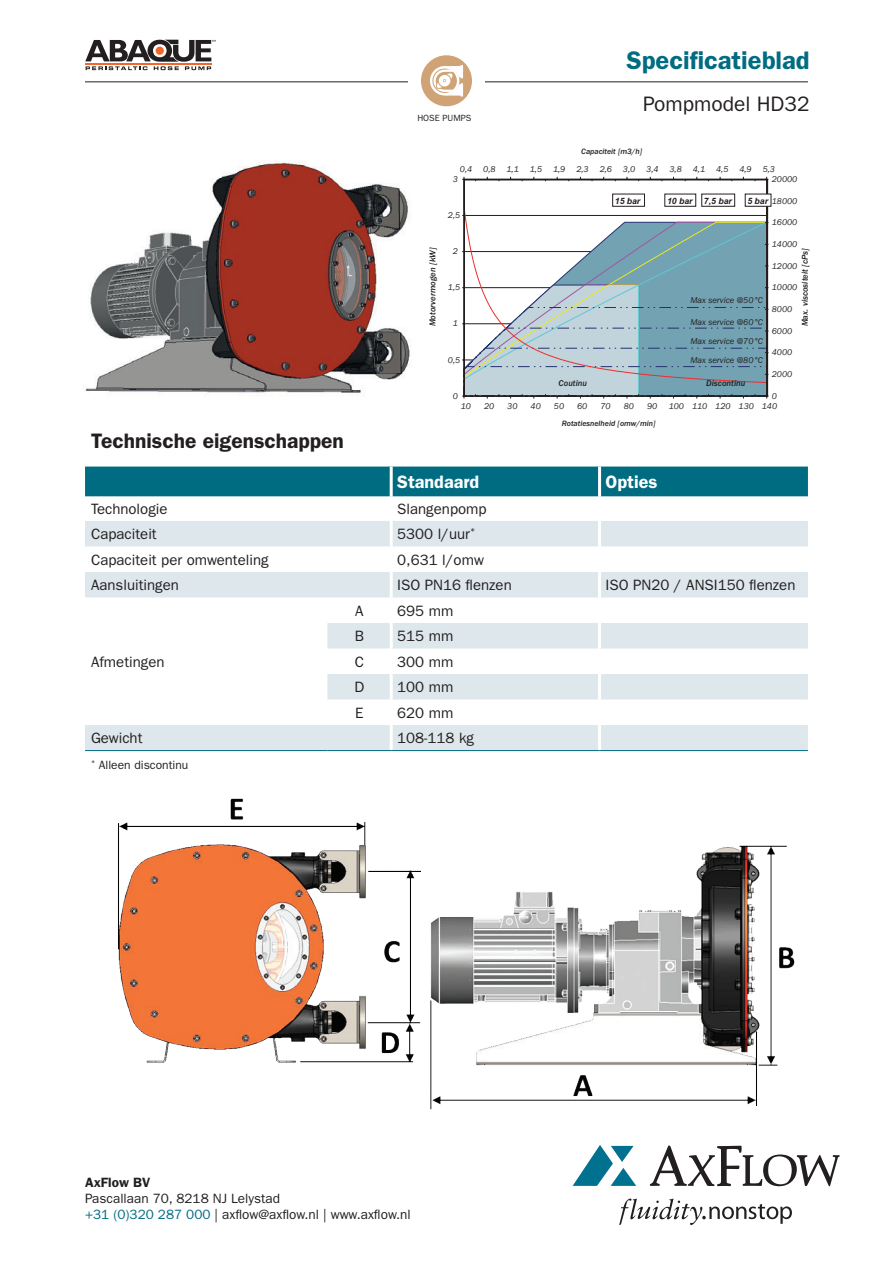
<style>
.page{position:relative;width:893px;height:1263px;background:#fff}
.page>*{position:absolute;margin:0;border:0;box-sizing:border-box;transform-origin:0 0}
.t1{font:600 25.5px "Franklin Gothic LT";color:#006c81}
.t2{font:600 21px "Franklin Gothic LT";color:#231f20}
.t3{font:21px "Franklin Gothic LT";color:#231f20}
.t4{font:600 18px "Franklin Gothic LT";color:#fff}
.t5{font:15px "Franklin Gothic LT";color:#231f20}
.t6{font:13.5px/16.2px "Franklin Gothic LT";color:#231f20}
.t7{font:600 13.5px "Franklin Gothic LT";color:#231f20}
.t8{font:12px "Franklin Gothic LT";color:#231f20}
.t9{font:9px "Franklin Gothic LT";color:#231f20}
.t10{font:italic 8.7px/18.5px "Franklin Gothic LT";color:#231f20}
.t11{font:italic 500 8.7px "Franklin Gothic LT";color:#231f20}
.t12{font:italic 700 8.7px "Arial";color:#231f20}
.t13{font:italic 500 7.95px "Franklin Gothic LT";color:#231f20}
.s1{font-family:"Arial";font-weight:700}
.s2{color:#006c81}
</style>
<div class="page">
<hr style="left:85px;top:81px;width:723px;height:1px;background:#231f20">
<div style="left:408px;top:46px;width:77px;height:70px;background:#fff"></div>
<div style="left:421px;top:55px;width:51px;height:51px;background:#cfa375;border-radius:26px"></div>
<svg style="left:430px;top:65px;width:33px;height:32px"></svg>
<svg style="left:85px;top:40px;width:131px;height:30px"></svg>
<svg style="left:619px;top:1198px;width:173px;height:27px"></svg>
<svg style="left:573px;top:1145px;width:63px;height:41px"></svg>
<svg style="left:650px;top:1145px;width:190px;height:42px"></svg>
<div style="left:85px;top:467px;width:723px;height:29px;background:#006c81"></div>
<svg style="left:85px;top:521px;width:723px;height:229px"></svg>
<hr style="left:390px;top:467px;width:3px;height:29px;background:#fff">
<hr style="left:598px;top:467px;width:3px;height:29px;background:#fff">
<hr style="left:390px;top:521px;width:3px;height:25px;background:#fff">
<hr style="left:598px;top:521px;width:3px;height:25px;background:#fff">
<hr style="left:390px;top:546px;width:3px;height:26px;background:#fff">
<hr style="left:598px;top:546px;width:3px;height:26px;background:#fff">
<hr style="left:390px;top:572px;width:3px;height:25px;background:#fff">
<hr style="left:598px;top:572px;width:3px;height:25px;background:#fff">
<hr style="left:390px;top:597px;width:3px;height:26px;background:#fff">
<hr style="left:598px;top:597px;width:3px;height:26px;background:#fff">
<hr style="left:390px;top:623px;width:3px;height:25px;background:#fff">
<hr style="left:598px;top:623px;width:3px;height:25px;background:#fff">
<hr style="left:390px;top:648px;width:3px;height:26px;background:#fff">
<hr style="left:598px;top:648px;width:3px;height:26px;background:#fff">
<hr style="left:390px;top:674px;width:3px;height:25px;background:#fff">
<hr style="left:598px;top:674px;width:3px;height:25px;background:#fff">
<hr style="left:390px;top:699px;width:3px;height:26px;background:#fff">
<hr style="left:598px;top:699px;width:3px;height:26px;background:#fff">
<hr style="left:390px;top:725px;width:3px;height:25px;background:#fff">
<hr style="left:598px;top:725px;width:3px;height:25px;background:#fff">
<hr style="left:85px;top:750px;width:242px;height:1px;background:#006c81">
<hr style="left:327px;top:750px;width:64px;height:1px;background:#006c81">
<hr style="left:391px;top:750px;width:209px;height:1px;background:#006c81">
<hr style="left:600px;top:750px;width:208px;height:1px;background:#006c81">
<img style="left:118px;top:798px;width:677px;height:312px">
<img style="left:85px;top:161px;width:326px;height:233px">
<svg style="left:465px;top:181px;width:301px;height:103px"></svg>
<hr style="left:768px;top:179px;width:1px;height:218px;background:#000001">
<svg style="left:462px;top:284px;width:307px;height:114px;background:#a3bdc8"></svg>
<div style="left:463px;top:179px;width:305px;height:218px;border:1px solid #231f20"></div>
<div style="left:745px;top:194px;width:26px;height:13px;background:#fff;border:1px solid #231f20"></div>
<div style="left:701px;top:194px;width:34px;height:13px;background:#fff;border:1px solid #231f20"></div>
<div style="left:664px;top:194px;width:32px;height:13px;background:#fff;border:1px solid #231f20"></div>
<div style="left:612px;top:194px;width:33px;height:13px;background:#fff;border:1px solid #231f20"></div>
<p class="t9" style="left:417px;top:112px;width:55px">HOSE PUMPS</p>
<h1 class="t1" style="left:626px;top:45px;width:185px">Specificatieblad</h1>
<h2 class="t3" style="left:643px;top:92px;width:168px">Pompmodel HD32</h2>
<p class="t13" style="left:581px;top:147px;width:62px">Capaciteit [m3/h]</p>
<p class="t10" style="left:460px;top:160px;width:14px">0,4</p>
<p class="t10" style="left:483px;top:160px;width:14px">0,8</p>
<p class="t10" style="left:506px;top:160px;width:14px">1,1</p>
<p class="t10" style="left:530px;top:160px;width:14px">1,5</p>
<p class="t10" style="left:553px;top:160px;width:14px">1,9</p>
<p class="t10" style="left:576px;top:160px;width:14px">2,3</p>
<p class="t10" style="left:600px;top:160px;width:14px">2,6</p>
<p class="t10" style="left:623px;top:160px;width:14px">3,0</p>
<p class="t10" style="left:646px;top:160px;width:14px">3,4</p>
<p class="t10" style="left:669px;top:160px;width:14px">3,8</p>
<p class="t10" style="left:693px;top:160px;width:14px">4,1</p>
<p class="t10" style="left:716px;top:160px;width:14px">4,5</p>
<p class="t10" style="left:739px;top:160px;width:14px">4,9</p>
<p class="t10" style="left:763px;top:160px;width:14px">5,3</p>
<p class="t10" style="left:453px;top:170px;width:7px">3</p>
<p class="t10" style="left:448px;top:206px;width:14px">2,5</p>
<p class="t12" style="left:615px;top:195px;width:27px">15 bar</p>
<p class="t12" style="left:667px;top:195px;width:27px">10 bar</p>
<p class="t12" style="left:704px;top:195px;width:29px">7,5 bar</p>
<p class="t10" style="left:772px;top:170px;width:27px">20000</p>
<p class="t10" style="left:747px;top:192px;width:51px"><span class="s1">5 bar</span> 18000</p>
<p class="t10" style="left:772px;top:213px;width:27px">16000</p>
<p class="t10" style="left:772px;top:235px;width:27px">14000</p>
<p class="t11" style="left:428px;top:326px;width:81px;rotate:-90deg">Motorvermogen [kW]</p>
<p class="t11" style="left:800px;top:326px;width:80px;rotate:-90deg">Max. viscositeit [cPs]</p>
<p class="t10" style="left:453px;top:242px;width:7px">2</p>
<p class="t10" style="left:772px;top:257px;width:27px">12000</p>
<p class="t10" style="left:772px;top:278px;width:27px">10000</p>
<p class="t10" style="left:448px;top:278px;width:14px">1,5</p>
<p class="t10" style="left:690px;top:291px;width:74px">Max service @50°C</p>
<p class="t10" style="left:690px;top:313px;width:74px">Max service @60°C</p>
<p class="t10" style="left:690px;top:332px;width:74px">Max service @70°C<br>Max service @80°C</p>
<p class="t10" style="left:772px;top:300px;width:22px">8000</p>
<p class="t10" style="left:453px;top:314px;width:7px">1</p>
<p class="t10" style="left:772px;top:322px;width:22px">6000</p>
<p class="t10" style="left:772px;top:343px;width:22px">4000</p>
<p class="t10" style="left:448px;top:351px;width:14px">0,5</p>
<p class="t10" style="left:453px;top:387px;width:7px">0</p>
<p class="t11" style="left:559px;top:379px;width:30px">Coutinu</p>
<p class="t11" style="left:706px;top:379px;width:41px">Discontinu</p>
<p class="t10" style="left:772px;top:365px;width:22px">2000</p>
<p class="t10" style="left:772px;top:387px;width:7px">0</p>
<p class="t10" style="left:461px;top:397px;width:12px">10</p>
<p class="t10" style="left:484px;top:397px;width:12px">20</p>
<p class="t10" style="left:507px;top:397px;width:12px">30</p>
<p class="t10" style="left:531px;top:397px;width:12px">40</p>
<p class="t10" style="left:554px;top:397px;width:12px">50</p>
<p class="t10" style="left:577px;top:397px;width:12px">60</p>
<p class="t10" style="left:600px;top:397px;width:12px">70</p>
<p class="t10" style="left:624px;top:397px;width:12px">80</p>
<p class="t10" style="left:647px;top:397px;width:12px">90</p>
<p class="t10" style="left:669px;top:397px;width:110px">100 110 120 130 140</p>
<h2 class="t2" style="left:91px;top:428px;width:254px">Technische eigenschappen</h2>
<p class="t13" style="left:562px;top:419px;width:95px">Rotatiesnelheid [omw/min]</p>
<h3 class="t4" style="left:397px;top:471px;width:84px">Standaard</h3>
<h3 class="t4" style="left:606px;top:471px;width:53px">Opties</h3>
<h3 class="t5" style="left:91px;top:500px;width:78px">Technologie</h3>
<h3 class="t5" style="left:397px;top:500px;width:91px">Slangenpomp</h3>
<h3 class="t5" style="left:91px;top:526px;width:67px">Capaciteit</h3>
<h3 class="t5" style="left:397px;top:526px;width:80px">5300 l/uur<sup>*</sup></h3>
<h3 class="t5" style="left:91px;top:551px;width:179px">Capaciteit per omwenteling</h3>
<h3 class="t5" style="left:397px;top:551px;width:88px">0,631 l/omw</h3>
<h3 class="t5" style="left:91px;top:577px;width:89px">Aansluitingen</h3>
<h3 class="t5" style="left:397px;top:577px;width:116px">ISO PN16 flenzen</h3>
<h3 class="t5" style="left:606px;top:577px;width:191px">ISO PN20 / ANSI150 flenzen</h3>
<h3 class="t5" style="left:91px;top:653px;width:75px">Afmetingen</h3>
<h3 class="t5" style="left:355px;top:602px;width:10px">A</h3>
<h3 class="t5" style="left:397px;top:602px;width:58px">695 mm</h3>
<h3 class="t5" style="left:355px;top:628px;width:11px">B</h3>
<h3 class="t5" style="left:397px;top:628px;width:58px">515 mm</h3>
<h3 class="t5" style="left:355px;top:653px;width:11px">C</h3>
<h3 class="t5" style="left:397px;top:653px;width:58px">300 mm</h3>
<h3 class="t5" style="left:354px;top:679px;width:11px">D</h3>
<h3 class="t5" style="left:397px;top:679px;width:58px">100 mm</h3>
<h3 class="t5" style="left:355px;top:704px;width:10px">E</h3>
<h3 class="t5" style="left:397px;top:704px;width:58px">620 mm</h3>
<h3 class="t5" style="left:91px;top:730px;width:53px">Gewicht</h3>
<h3 class="t5" style="left:397px;top:730px;width:78px">108-118 kg</h3>
<h3 class="t8" style="left:91px;top:758px;width:99px"><sup>*</sup> Alleen discontinu</h3>
<h3 class="t7" style="left:85px;top:1174px;width:67px">AxFlow BV</h3>
<h3 class="t6" style="left:85px;top:1190px;width:327px">Pascallaan 70, 8218 NJ Lelystad<br><span class="s2">+31 (0)320 287 000</span> | axflow@axflow.nl | www.axflow.nl</h3>
</div>
